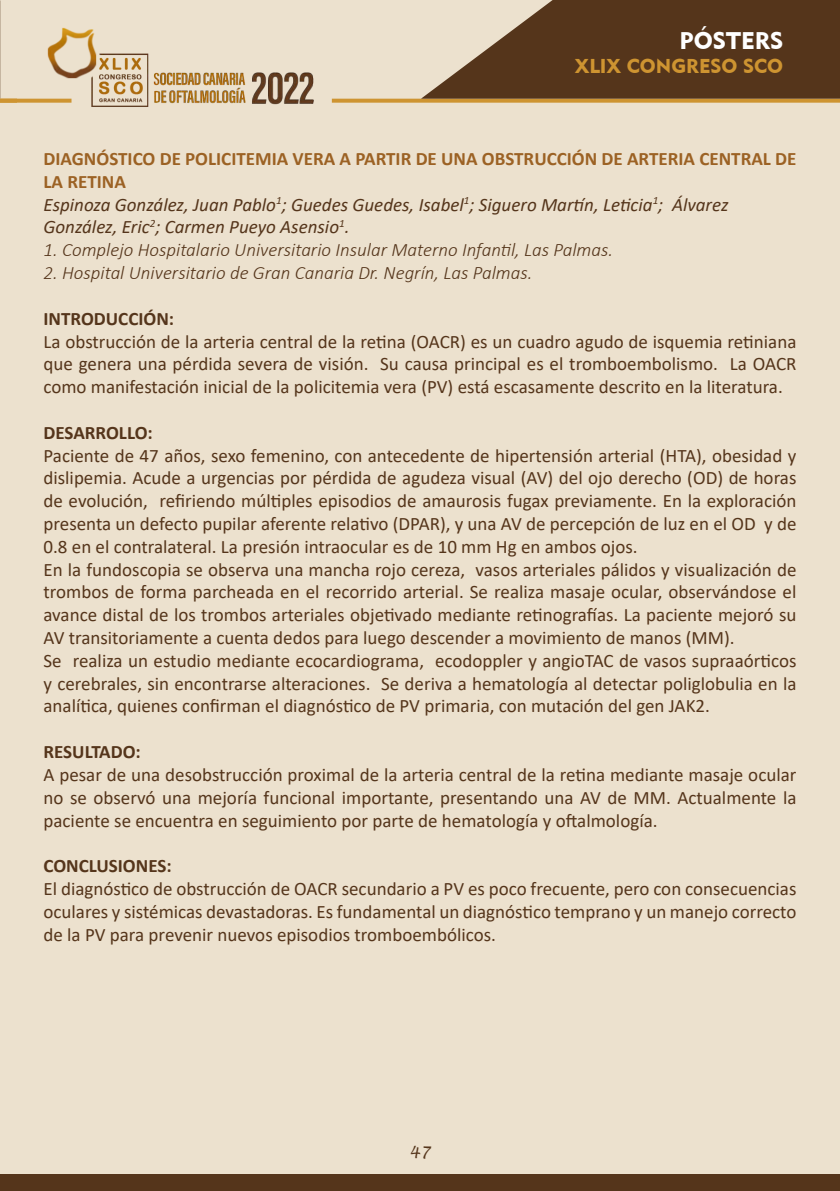
<style>
.page{position:relative;width:840px;height:1191px;background:#fff}
.page>*{position:absolute;margin:0;border:0;box-sizing:border-box;transform-origin:0 0}
.t1{font:24px "Geometric 415 BT Black A";color:#fff}
.t2{font:20px "Geometric 415 BT Black A";color:#ce9431}
.t3{font:19px/22.8px "Calibri";color:#55351b;text-align:justify}
.t4{font:italic 300 19px "Calibri";color:#55351b}
.t5{font:italic 19px "Calibri";color:#55351b}
.t6{font:700 19px/22.8px "Calibri";color:#9c6224}
.t7{font:700 19px "Calibri";color:#55351b}
.t8{font:italic 16px "Lucida Handwriting";color:#55351b}
</style>
<div class="page">
<div style="left:0;top:0;width:839px;height:1191px;background:#ece1ce"></div>
<svg style="left:331px;top:99px;width:508px;height:4px;background:#d09a3d"></svg>
<svg style="left:421px;top:0;width:418px;height:99px;fill:#55351b"></svg>
<img style="left:36px;top:27px;width:278px;height:80px">
<svg style="left:0;top:99px;width:71px;height:4px"></svg>
<div style="left:0;top:1174px;width:839px;height:17px;background:#55351b"></div>
<p class="t1" style="left:679px;top:26px;width:105px">PÓSTERS</p>
<p class="t2" style="left:574px;top:54px;width:210px">XLIX CONGRESO SCO</p>
<p class="t6" style="left:43px;top:147px;width:754px">DIAGNÓSTICO DE POLICITEMIA VERA A PARTIR DE UNA OBSTRUCCIÓN DE ARTERIA CENTRAL DE<br>LA RETINA</p>
<p class="t5" style="left:43px;top:191px;width:686px">Espinoza González, Juan Pablo<sup>1</sup>; Guedes Guedes, Isabel<sup>1</sup>; Siguero Martín, Leticia<sup>1</sup>; Álvarez</p>
<p class="t5" style="left:43px;top:214px;width:307px">González, Eric<sup>2</sup>; Carmen Pueyo Asensio<sup>1</sup>.</p>
<p class="t4" style="left:43px;top:238px;width:571px">1. Complejo Hospitalario Universitario Insular Materno Infantil, Las Palmas.</p>
<p class="t4" style="left:43px;top:261px;width:490px">2. Hospital Universitario de Gran Canaria Dr. Negrín, Las Palmas.</p>
<p class="t7" style="left:43px;top:305px;width:132px">INTRODUCCIÓN:</p>
<p class="t3" style="left:43px;top:329px;width:754px">La obstrucción de la arteria central de la retina (OACR) es un cuadro agudo de isquemia retiniana que genera una pérdida severa de visión. Su causa principal es el tromboembolismo. La OACR como manifestación inicial de la policitemia vera (PV) está escasamente descrito en la literatura.</p>
<p class="t7" style="left:43px;top:419px;width:111px">DESARROLLO:</p>
<p class="t3" style="left:43px;top:443px;width:754px">Paciente de 47 años, sexo femenino, con antecedente de hipertensión arterial (HTA), obesidad y dislipemia. Acude a urgencias por pérdida de agudeza visual (AV) del ojo derecho (OD) de horas de evolución, refiriendo múltiples episodios de amaurosis fugax previamente. En la exploración presenta un defecto pupilar aferente relativo (DPAR), y una AV de percepción de luz en el OD y de 0.8 en el contralateral. La presión intraocular es de 10 mm Hg en ambos ojos.</p>
<p class="t3" style="left:43px;top:557px;width:754px">En la fundoscopia se observa una mancha rojo cereza, vasos arteriales pálidos y visualización de trombos de forma parcheada en el recorrido arterial. Se realiza masaje ocular, observándose el avance distal de los trombos arteriales objetivado mediante retinografías. La paciente mejoró su AV transitoriamente a cuenta dedos para luego descender a movimiento de manos (MM).</p>
<p class="t3" style="left:43px;top:648px;width:754px">Se realiza un estudio mediante ecocardiograma, ecodoppler y angioTAC de vasos supraaórticos y cerebrales, sin encontrarse alteraciones. Se deriva a hematología al detectar poliglobulia en la analítica, quienes confirman el diagnóstico de PV primaria, con mutación del gen JAK2.</p>
<p class="t7" style="left:43px;top:738px;width:99px">RESULTADO:</p>
<p class="t3" style="left:43px;top:762px;width:754px">A pesar de una desobstrucción proximal de la arteria central de la retina mediante masaje ocular no se observó una mejoría funcional importante, presentando una AV de MM. Actualmente la paciente se encuentra en seguimiento por parte de hematología y oftalmología.</p>
<p class="t7" style="left:43px;top:852px;width:130px">CONCLUSIONES:</p>
<p class="t3" style="left:43px;top:876px;width:754px">El diagnóstico de obstrucción de OACR secundario a PV es poco frecuente, pero con consecuencias oculares y sistémicas devastadoras. Es fundamental un diagnóstico temprano y un manejo correcto de la PV para prevenir nuevos episodios tromboembólicos.</p>
<p class="t8" style="left:409px;top:1142px;width:23px">47</p>
</div>
